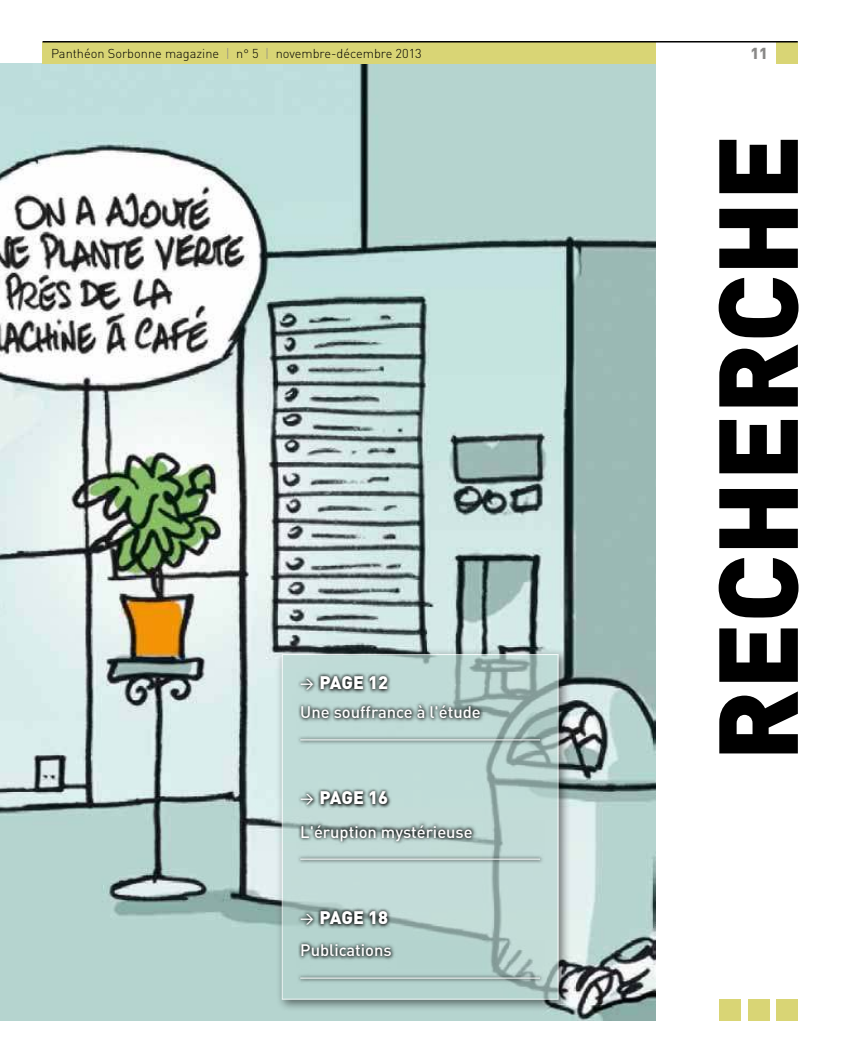
<style>
.page{position:relative;width:851px;height:1063px;background:#fff}
.page>*{position:absolute;margin:0;border:0;box-sizing:border-box;transform-origin:0 0}
.t1{font:900 110.25px "DIN";color:#000}
.t2{font:900 18px "DIN";letter-spacing:-.005em;color:#fff}
.t3{font:500 16.5px "DIN";color:#fff}
.t4{font:900 15.75px "DIN";color:#898887}
.t5{font:300 12.75px "DIN";color:#000}
.s1{color:#898887}
.s2{font-size:12px}
.s3{font-weight:500;font-size:13.5px}
</style>
<div class="page">
<img style="left:0;top:64px;width:655px;height:956px">
<div style="left:276px;top:648px;width:294px;height:364px;background:#000;opacity:.75"></div>
<svg style="left:282px;top:654px;width:276px;height:346px;background:#bad4d0"></svg>
<div style="left:43px;top:43px;width:612px;height:21px;background:#d9d575"></div>
<div style="left:776px;top:43px;width:21px;height:21px;background:#d9d575"></div>
<div style="left:776px;top:999px;width:21px;height:21px;background:#d9d575"></div>
<div style="left:719px;top:999px;width:21px;height:21px;background:#d9d575"></div>
<div style="left:747px;top:999px;width:22px;height:21px;background:#d9d575"></div>
<hr style="left:43px;top:41px;width:754px;height:2px;background:#000">
<svg style="left:299px;top:789px;width:93px;height:20px"></svg>
<div style="left:298px;top:787px;width:92px;height:21px;background:#000;opacity:.75"></div>
<div style="left:297px;top:673px;width:95px;height:21px;background:#bad5d1"></div>
<div style="left:298px;top:672px;width:92px;height:21px;background:#000;opacity:.75"></div>
<svg style="left:297px;top:907px;width:95px;height:22px"></svg>
<div style="left:298px;top:907px;width:92px;height:21px;background:#000;opacity:.75"></div>
<div style="left:296px;top:821px;width:248px;height:43px;background:#c1dad6"></div>
<div style="left:297px;top:822px;width:246px;height:41px;background:#000;opacity:.75"></div>
<hr style="left:300px;top:859px;width:240px;height:1px;background:#fff">
<svg style="left:296px;top:701px;width:248px;height:44px"></svg>
<div style="left:297px;top:702px;width:246px;height:42px;background:#000;opacity:.75"></div>
<hr style="left:300px;top:740px;width:240px;height:1px;background:#fff">
<svg style="left:296px;top:940px;width:248px;height:43px"></svg>
<div style="left:297px;top:941px;width:246px;height:41px;background:#000;opacity:.75"></div>
<hr style="left:300px;top:978px;width:240px;height:1px;background:#fff">
<p class="t5" style="left:51px;top:46px;width:372px">panthéon sorbonne magazine <span class="s1">|</span> n<span class="s2">°</span> 5 <span class="s1">|</span> novembre-décembre 2013</p>
<p class="t4" style="left:750px;top:44px;width:19px">11</p>
<p class="t2" style="left:300px;top:672px;width:89px"><span class="s3">&gt;</span> PAGE 12</p>
<p class="t3" style="left:300px;top:703px;width:182px">Une souffrance à l'étude</p>
<p class="t2" style="left:300px;top:787px;width:89px"><span class="s3">&gt;</span> PAGE 16</p>
<p class="t3" style="left:300px;top:822px;width:174px">L'éruption mystérieuse</p>
<p class="t2" style="left:300px;top:907px;width:89px"><span class="s3">&gt;</span> PAGE 18</p>
<p class="t3" style="left:300px;top:941px;width:93px">Publications</p>
<h1 class="t1" style="left:691px;top:761px;width:629px;rotate:-90deg">RECHERCHE</h1>
</div>
